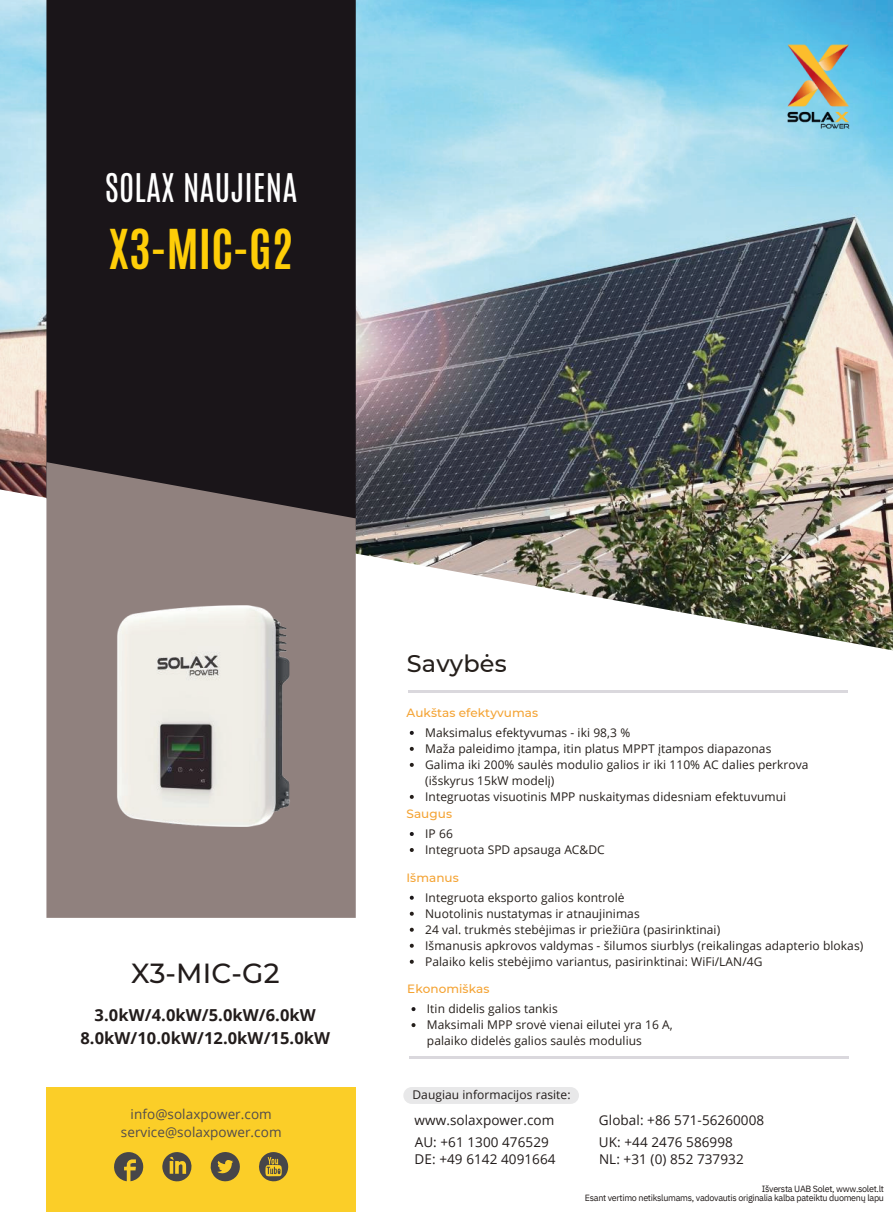
<style>
.page{position:relative;width:893px;height:1212px;background:#fff}
.page>*{position:absolute;margin:0;border:0;box-sizing:border-box;transform-origin:0 0}
.t1{font:700 45.9px "Antonio";letter-spacing:.005em;color:#fece08}
.t2{font:33px "Antonio";letter-spacing:.005em;color:#fff}
.t3{font:500 27.6px "Montserrat";letter-spacing:.005em;color:#221c1b}
.t4{font:500 24px "Montserrat";letter-spacing:.005em;color:#251f1b}
.t5{font:700 16.5px/22.5px "Open Sans";letter-spacing:.005em;color:#221c1b;text-align:center}
.t6{font:13.5px "Open Sans";letter-spacing:.005em;color:#221c1b}
.t7{font:13.5px/18px "Open Sans";letter-spacing:.005em;color:#514b4c;text-align:center}
.t8{font:12px/16px "Open Sans";letter-spacing:.005em;color:#251f1b}
.t9{font:500 12px "Montserrat";letter-spacing:.005em;color:#f4a333}
.t10{font:12px "Open Sans";letter-spacing:.005em;color:#221c1b}
.t11{font:9px/9px "IBM Plex Sans";letter-spacing:-.035em;color:#221c1b;text-align:right}
</style>
<div class="page">
<div style="left:46px;top:1086px;width:309px;height:126px;background:#fbce28"></div>
<svg style="left:114px;top:1152px;width:29px;height:29px"></svg>
<svg style="left:210px;top:1152px;width:30px;height:30px"></svg>
<svg style="left:259px;top:1152px;width:29px;height:29px"></svg>
<svg style="left:162px;top:1152px;width:30px;height:30px"></svg>
<img style="left:0;top:0;width:892px;height:650px">
<div style="left:46px;top:0;width:309px;height:526px;background:#1a1519"></div>
<svg style="left:46px;top:462px;width:309px;height:456px;fill:#90817e"></svg>
<img style="left:0;top:531px;width:410px;height:373px">
<hr style="left:408px;top:690px;width:439px;height:3px;background:#dad8dd">
<hr style="left:408px;top:1056px;width:439px;height:2px;background:#dad8dd">
<img style="left:778px;top:38px;width:78px;height:98px">
<div style="left:403px;top:1087px;width:175px;height:17px;background:#e8e8e9;border-radius:8px"></div>
<svg style="left:409px;top:832px;width:4px;height:4px"></svg>
<svg style="left:409px;top:848px;width:4px;height:4px"></svg>
<svg style="left:409px;top:731px;width:4px;height:4px"></svg>
<svg style="left:409px;top:747px;width:4px;height:4px"></svg>
<svg style="left:409px;top:763px;width:4px;height:4px"></svg>
<svg style="left:409px;top:795px;width:4px;height:4px"></svg>
<svg style="left:409px;top:895px;width:4px;height:4px"></svg>
<svg style="left:409px;top:911px;width:4px;height:4px"></svg>
<svg style="left:409px;top:927px;width:4px;height:4px"></svg>
<svg style="left:409px;top:943px;width:4px;height:4px"></svg>
<svg style="left:409px;top:959px;width:4px;height:4px"></svg>
<svg style="left:411px;top:1007px;width:4px;height:4px"></svg>
<svg style="left:411px;top:1023px;width:4px;height:4px"></svg>
<h2 class="t2" style="left:105px;top:163px;width:194px">SOLAX NAUJIENA</h2>
<h1 class="t1" style="left:109px;top:215px;width:185px">X3-MIC-G2</h1>
<h3 class="t3" style="left:131px;top:953px;width:150px">X3-MIC-G2</h3>
<h3 class="t5" style="left:80px;top:1003px;width:251px">3.0kW/4.0kW/5.0kW/6.0kW<br>8.0kW/10.0kW/12.0kW/15.0kW</h3>
<h3 class="t4" style="left:407px;top:646px;width:101px">Savybės</h3>
<p class="t9" style="left:406px;top:704px;width:133px">Aukštas efektyvumas</p>
<p class="t8" style="left:425px;top:724px;width:385px">Maksimalus efektyvumas - iki 98,3 %<br>Maža paleidimo įtampa, itin platus MPPT įtampos diapazonas Galima iki 200% saulės modulio galios ir iki 110% AC dalies perkrova (išskyrus 15kW modelį)<br>Integruotas visuotinis MPP nuskaitymas didesniam efektuvumui</p>
<p class="t9" style="left:406px;top:805px;width:47px">Saugus</p>
<p class="t8" style="left:425px;top:825px;width:181px">IP 66<br>Integruota SPD apsauga AC&amp;DC</p>
<p class="t9" style="left:406px;top:869px;width:54px">Išmanus</p>
<p class="t8" style="left:425px;top:889px;width:439px">Integruota eksporto galios kontrolė<br>Nuotolinis nustatymas ir atnaujinimas<br>24 val. trukmės stebėjimas ir priežiūra (pasirinktinai)<br>Išmanusis apkrovos valdymas - šilumos siurblys (reikalingas adapterio blokas)<br>Palaiko kelis stebėjimo variantus, pasirinktinai: WiFi/LAN/4G</p>
<p class="t8" style="left:427px;top:1000px;width:247px">Itin didelis galios tankis<br>Maksimali MPP srovė vienai eilutei yra 16 A, palaiko didelės galios saulės modulius</p>
<p class="t9" style="left:407px;top:980px;width:84px">Ekonomiškas</p>
<p class="t10" style="left:412px;top:1087px;width:159px">Daugiau informacijos rasite:</p>
<p class="t7" style="left:121px;top:1104px;width:162px">info@solaxpower.com service@solaxpower.com</p>
<p class="t6" style="left:414px;top:1110px;width:141px">www.solaxpower.com</p>
<p class="t6" style="left:598px;top:1110px;width:167px">Global: +86 571-56260008</p>
<p class="t6" style="left:414px;top:1133px;width:136px">AU: +61 1300 476529</p>
<p class="t6" style="left:598px;top:1133px;width:135px">UK: +44 2476 586998</p>
<p class="t6" style="left:414px;top:1150px;width:142px">DE: +49 6142 4091664</p>
<p class="t6" style="left:598px;top:1150px;width:146px">NL: +31 (0) 852 737932</p>
<p class="t11" style="left:584px;top:1183px;width:300px">Išversta UAB Solet, www.solet.lt<br>Esant vertimo netikslumams, vadovautis originalia kalba pateiktu duomenų lapu</p>
</div>
